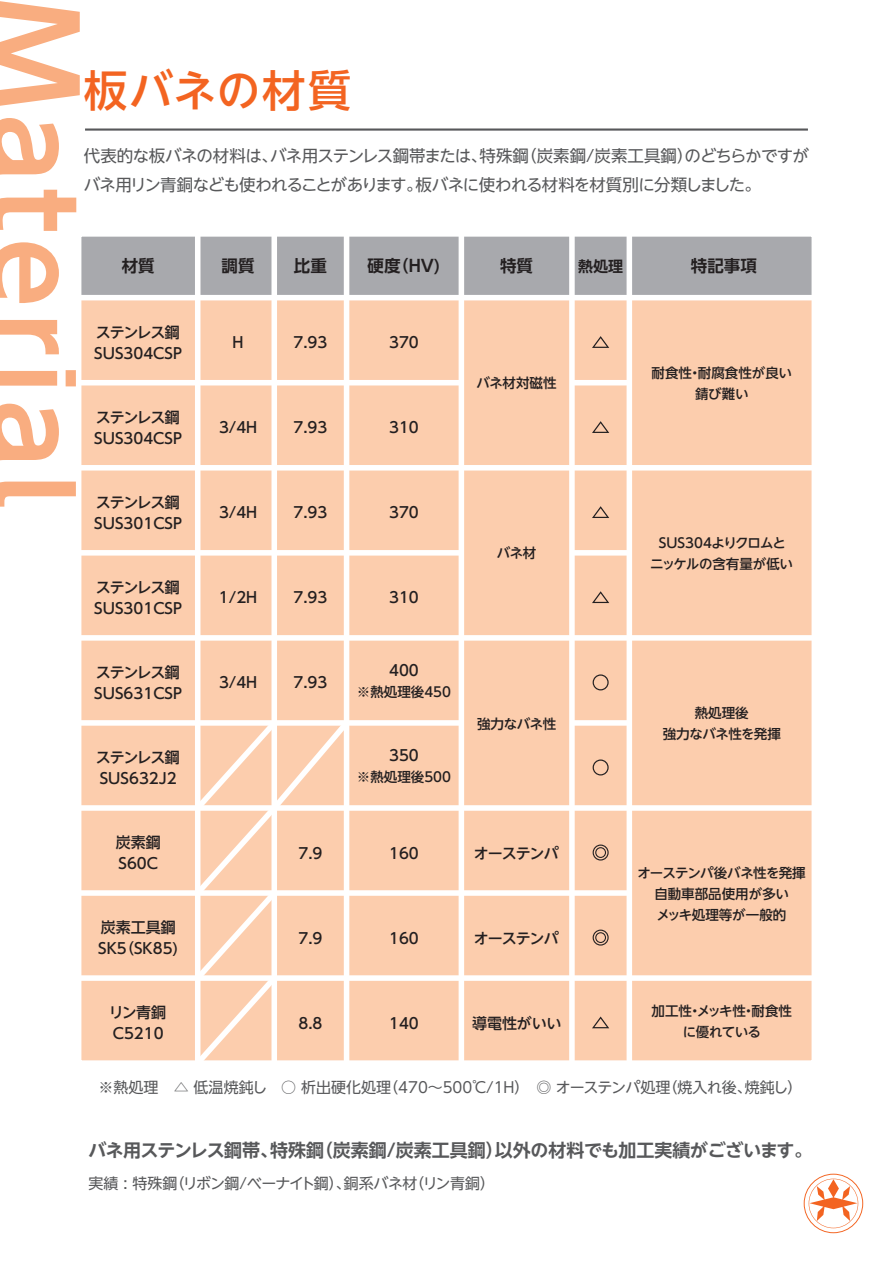
<style>
.page{position:relative;width:893px;height:1263px;background:#fff}
.page>*{position:absolute;margin:0;border:0;box-sizing:border-box;transform-origin:0 0}
.t1{font:500 43.5px "UD Shin Go NT Pro";letter-spacing:.04em;color:#f36421}
.t2{font:700 18px "UD Shin Go NT Pro De";letter-spacing:-.01em;color:#57585a}
.t3{font:16.5px/28.5px "UD Shin Go NT Pro";letter-spacing:-.04em;color:#57585a}
.t4{font:700 16.5px "UD Shin Go NT Pro De";color:#231f20}
.t5{font:500 15px/21px "UD Shin Go NT Pro";color:#231f20}
.t6{font:15px "UD Shin Go NT Pro";color:#57585a}
.t7{font:15px "UD Shin Go NT Pro";letter-spacing:-.04em;color:#57585a}
.t8{font:700 15px "UD Shin Go NT Pro De";color:#231f20}
.t9{font:500 13.5px/21px "UD Shin Go NT Pro";letter-spacing:-.01em;color:#231f20;text-align:center}
.t10{font:500 13.5px/21px "UD Shin Go NT Pro";letter-spacing:-.035em;color:#231f20;text-align:center}
</style>
<div class="page">
<svg style="left:0;top:1px;width:80px;height:105px"></svg>
<svg style="left:0;top:118px;width:59px;height:57px"></svg>
<svg style="left:0;top:190px;width:76px;height:41px"></svg>
<svg style="left:0;top:242px;width:59px;height:61px"></svg>
<svg style="left:0;top:320px;width:59px;height:34px"></svg>
<svg style="left:0;top:370px;width:76px;height:16px"></svg>
<svg style="left:0;top:404px;width:59px;height:57px"></svg>
<svg style="left:0;top:482px;width:76px;height:25px"></svg>
<svg style="left:804px;top:1174px;width:59px;height:59px"></svg>
<hr style="left:85px;top:128px;width:723px;height:3px;background:#57585a">
<div style="left:79px;top:234px;width:735px;height:829px;background:#fccdad"></div>
<div style="left:79px;top:234px;width:735px;height:64px;background:#a8a9ad"></div>
<svg style="left:592px;top:421px;width:17px;height:12px"></svg>
<svg style="left:592px;top:1016px;width:17px;height:12px"></svg>
<svg style="left:593px;top:929px;width:16px;height:16px"></svg>
<svg style="left:593px;top:844px;width:16px;height:16px"></svg>
<svg style="left:593px;top:759px;width:16px;height:16px"></svg>
<svg style="left:593px;top:674px;width:16px;height:16px"></svg>
<svg style="left:592px;top:591px;width:17px;height:12px"></svg>
<svg style="left:592px;top:506px;width:17px;height:12px"></svg>
<svg style="left:592px;top:336px;width:17px;height:12px"></svg>
<div style="left:76px;top:231px;width:741px;height:835px;border:6px solid #fff"></div>
<div style="left:79px;top:295px;width:735px;height:5px;background:#fff"></div>
<div style="left:79px;top:380px;width:382px;height:5px;background:#fff"></div>
<div style="left:79px;top:550px;width:382px;height:6px;background:#fff"></div>
<div style="left:79px;top:720px;width:382px;height:6px;background:#fff"></div>
<div style="left:79px;top:465px;width:735px;height:5px;background:#fff"></div>
<div style="left:79px;top:635px;width:735px;height:6px;background:#fff"></div>
<div style="left:79px;top:805px;width:735px;height:6px;background:#fff"></div>
<div style="left:79px;top:890px;width:550px;height:6px;background:#fff"></div>
<div style="left:79px;top:975px;width:735px;height:6px;background:#fff"></div>
<div style="left:195px;top:234px;width:5px;height:829px;background:#fff"></div>
<div style="left:271px;top:234px;width:6px;height:829px;background:#fff"></div>
<div style="left:344px;top:234px;width:5px;height:829px;background:#fff"></div>
<div style="left:459px;top:234px;width:5px;height:829px;background:#fff"></div>
<div style="left:569px;top:234px;width:6px;height:829px;background:#fff"></div>
<div style="left:627px;top:234px;width:5px;height:829px;background:#fff"></div>
<div style="left:572px;top:380px;width:57px;height:5px;background:#fff"></div>
<div style="left:572px;top:550px;width:57px;height:6px;background:#fff"></div>
<div style="left:572px;top:720px;width:57px;height:6px;background:#fff"></div>
<svg style="left:190px;top:715px;width:164px;height:351px"></svg>
<h1 class="t1" style="left:84px;top:55px;width:269px">板バネの材質</h1>
<p class="t3" style="left:84px;top:141px;width:727px">代表的な板バネの材料は、バネ用ステンレス鋼帯または、特殊鋼（炭素鋼/炭素工具鋼）のどちらかですがバネ用リン青銅なども使われることがあります。板バネに使われる材料を材質別に分類しました。</p>
<p class="t4" style="left:122px;top:252px;width:34px">材質</p>
<p class="t4" style="left:222px;top:252px;width:34px">調質</p>
<p class="t4" style="left:294px;top:252px;width:34px">比重</p>
<p class="t4" style="left:368px;top:252px;width:74px">硬度（HV)</p>
<p class="t4" style="left:500px;top:252px;width:34px">特質</p>
<p class="t8" style="left:578px;top:254px;width:46px">熱処理</p>
<p class="t4" style="left:691px;top:252px;width:67px">特記事項</p>
<p class="t5" style="left:94px;top:321px;width:90px">ステンレス鋼<br>SUS304CSP</p>
<p class="t5" style="left:233px;top:332px;width:12px">H</p>
<p class="t5" style="left:293px;top:332px;width:35px">7.93</p>
<p class="t5" style="left:389px;top:332px;width:31px">370</p>
<p class="t5" style="left:94px;top:406px;width:90px">ステンレス鋼<br>SUS304CSP</p>
<p class="t5" style="left:219px;top:417px;width:40px">3/4H</p>
<p class="t5" style="left:293px;top:417px;width:35px">7.93</p>
<p class="t5" style="left:389px;top:417px;width:31px">310</p>
<p class="t5" style="left:94px;top:491px;width:90px">ステンレス鋼<br>SUS301CSP</p>
<p class="t5" style="left:219px;top:502px;width:40px">3/4H</p>
<p class="t5" style="left:293px;top:502px;width:35px">7.93</p>
<p class="t5" style="left:389px;top:502px;width:31px">370</p>
<p class="t5" style="left:94px;top:576px;width:90px">ステンレス鋼<br>SUS301CSP</p>
<p class="t5" style="left:94px;top:661px;width:90px">ステンレス鋼<br>SUS631CSP</p>
<p class="t5" style="left:96px;top:746px;width:86px">ステンレス鋼<br>SUS632J2</p>
<p class="t5" style="left:219px;top:587px;width:40px">1/2H</p>
<p class="t5" style="left:293px;top:587px;width:35px">7.93</p>
<p class="t5" style="left:389px;top:587px;width:31px">310</p>
<p class="t5" style="left:219px;top:672px;width:40px">3/4H</p>
<p class="t5" style="left:293px;top:672px;width:35px">7.93</p>
<p class="t5" style="left:389px;top:659px;width:31px">400</p>
<p class="t9" style="left:357px;top:681px;width:96px">※熱処理後450</p>
<p class="t5" style="left:389px;top:744px;width:31px">350</p>
<p class="t9" style="left:357px;top:766px;width:96px">※熱処理後500</p>
<p class="t9" style="left:477px;top:372px;width:81px">バネ材対磁性</p>
<p class="t9" style="left:652px;top:362px;width:142px">耐食性・耐腐食性が良い錆び難い</p>
<p class="t9" style="left:497px;top:542px;width:41px">バネ材</p>
<p class="t9" style="left:477px;top:712px;width:81px">強力なバネ性</p>
<p class="t9" style="left:650px;top:532px;width:144px">SUS304よりクロムとニッケルの含有量が低い</p>
<p class="t9" style="left:663px;top:702px;width:120px">熱処理後<br>強力なバネ性を発揮</p>
<p class="t5" style="left:116px;top:831px;width:46px">炭素鋼<br>S60C</p>
<p class="t5" style="left:98px;top:916px;width:82px">炭素工具鋼<br>SK5（SK85)</p>
<p class="t5" style="left:109px;top:1001px;width:59px">リン青銅<br>C5210</p>
<p class="t5" style="left:298px;top:842px;width:25px">7.9</p>
<p class="t5" style="left:389px;top:842px;width:31px">160</p>
<p class="t5" style="left:474px;top:842px;width:86px">オーステンパ</p>
<p class="t5" style="left:298px;top:927px;width:25px">7.9</p>
<p class="t5" style="left:389px;top:927px;width:31px">160</p>
<p class="t5" style="left:474px;top:927px;width:86px">オーステンパ</p>
<p class="t5" style="left:298px;top:1012px;width:25px">8.8</p>
<p class="t5" style="left:389px;top:1012px;width:31px">140</p>
<p class="t5" style="left:472px;top:1012px;width:91px">導電性がいい</p>
<p class="t9" style="left:637px;top:862px;width:170px">オーステンパ後バネ性を発揮自動車部品使用が多い<br>メッキ処理等が一般的</p>
<p class="t10" style="left:652px;top:1000px;width:142px">加工性・メッキ性・耐食性に優れている</p>
<p class="t6" style="left:99px;top:1075px;width:705px">※熱処理　△ 低温焼鈍し　○ 析出硬化処理（470～500℃/1H）　◎ オーステンパ処理（焼入れ後、焼鈍し）</p>
<p class="t2" style="left:88px;top:1135px;width:725px">バネ用ステンレス鋼帯、特殊鋼（炭素鋼/炭素工具鋼）以外の材料でも加工実績がございます。</p>
<p class="t7" style="left:88px;top:1171px;width:408px">実績 : 特殊鋼（リボン鋼/ベーナイト鋼）、銅系バネ材（リン青銅）</p>
</div>
